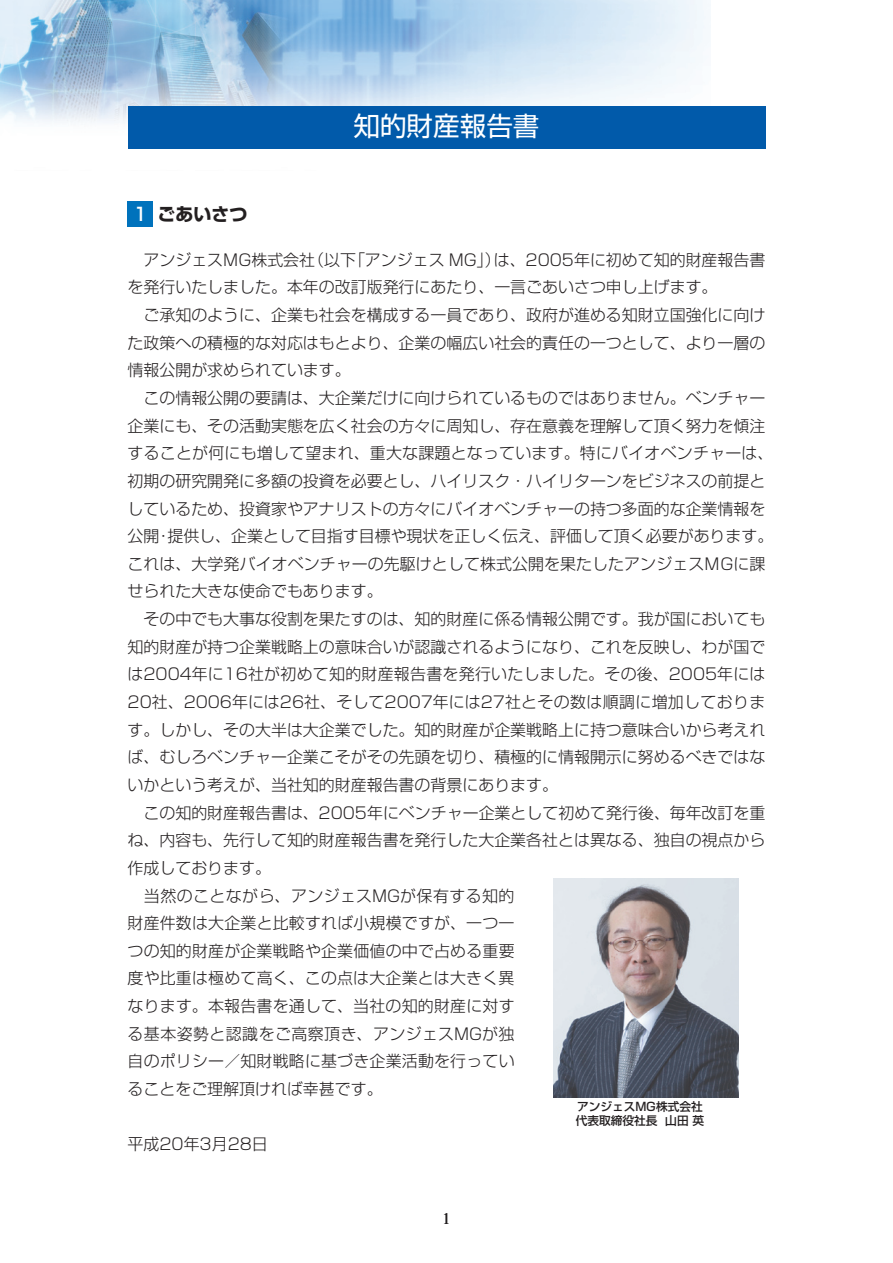
<style>
.page{position:relative;width:893px;height:1263px;background:#fff}
.page>*{position:absolute;margin:0;border:0;box-sizing:border-box;transform-origin:0 0}
.t1{font:26.55px "Shin Go Pro";color:#fff}
.t2{font:700 18px "Shin Go Pro";color:#231f20}
.t3{font:300 15.9px/27.6px "Shin Go Pro";color:#231f20}
.t4{font:15.9px "Times";color:#231f20}
.t5{font:500 11.7px/13.8px "Shin Go Pro";color:#231f20}
.s1{font-weight:500;color:#fff}
</style>
<div class="page">
<img style="left:0;top:0;width:706px;height:123px">
<div style="left:128px;top:106px;width:637px;height:43px;background:#015aaa"></div>
<img style="left:554px;top:879px;width:185px;height:219px">
<div style="left:128px;top:201px;width:25px;height:26px;background:#0072bc"></div>
<p class="t2" style="left:133px;top:200px;width:116px"><span class="s1">1</span> ごあいさつ</p>
<h1 class="t1" style="left:353px;top:105px;width:188px">知的財産報告書</h1>
<p class="t3" style="left:128px;top:244px;width:647px">　アンジェスMG株式会社（以下「アンジェス MG」）は、2005年に初めて知的財産報告書を発行いたしました。本年の改訂版発行にあたり、一言ごあいさつ申し上げます。<br>　ご承知のように、企業も社会を構成する一員であり、政府が進める知財立国強化に向けた政策への積極的な対応はもとより、企業の幅広い社会的責任の一つとして、より一層の情報公開が求められています。<br>　この情報公開の要請は、大企業だけに向けられているものではありません。ベンチャー企業にも、その活動実態を広く社会の方々に周知し、存在意義を理解して頂く努力を傾注することが何にも増して望まれ、重大な課題となっています。特にバイオベンチャーは、初期の研究開発に多額の投資を必要とし、ハイリスク・ハイリターンをビジネスの前提としているため、投資家やアナリストの方々にバイオベンチャーの持つ多面的な企業情報を公開・提供し、企業として目指す目標や現状を正しく伝え、評価して頂く必要があります。これは、大学発バイオベンチャーの先駆けとして株式公開を果たしたアンジェスMGに課せられた大きな使命でもあります。<br>　その中でも大事な役割を果たすのは、知的財産に係る情報公開です。我が国においても知的財産が持つ企業戦略上の意味合いが認識されるようになり、これを反映し、わが国では2004年に16社が初めて知的財産報告書を発行いたしました。その後、2005年には20社、2006年には26社、そして2007年には27社とその数は順調に増加しております。しかし、その大半は大企業でした。知的財産が企業戦略上に持つ意味合いから考えれば、むしろベンチャー企業こそがその先頭を切り、積極的に情報開示に努めるべきではないかという考えが、当社知的財産報告書の背景にあります。<br>　この知的財産報告書は、2005年にベンチャー企業として初めて発行後、毎年改訂を重ね、内容も、先行して知的財産報告書を発行した大企業各社とは異なる、独自の視点から作成しております。<br>　当然のことながら、アンジェスMGが保有する知的<br>財産件数は大企業と比較すれば小規模ですが、一つ一<br>つの知的財産が企業戦略や企業価値の中で占める重要<br>度や比重は極めて高く、この点は大企業とは大きく異<br>なります。本報告書を通して、当社の知的財産に対す<br>る基本姿勢と認識をご高察頂き、アンジェスMGが独<br>自のポリシー／知財戦略に基づき企業活動を行ってい<br>ることをご理解頂ければ幸甚です。</p>
<p class="t3" style="left:128px;top:1128px;width:142px">平成20年3月28日</p>
<p class="t4" style="left:442px;top:1204px;width:9px">1</p>
<p class="t5" style="left:576px;top:1099px;width:130px">アンジェスＭＧ株式会社代表取締役社長 山田 英</p>
</div>
